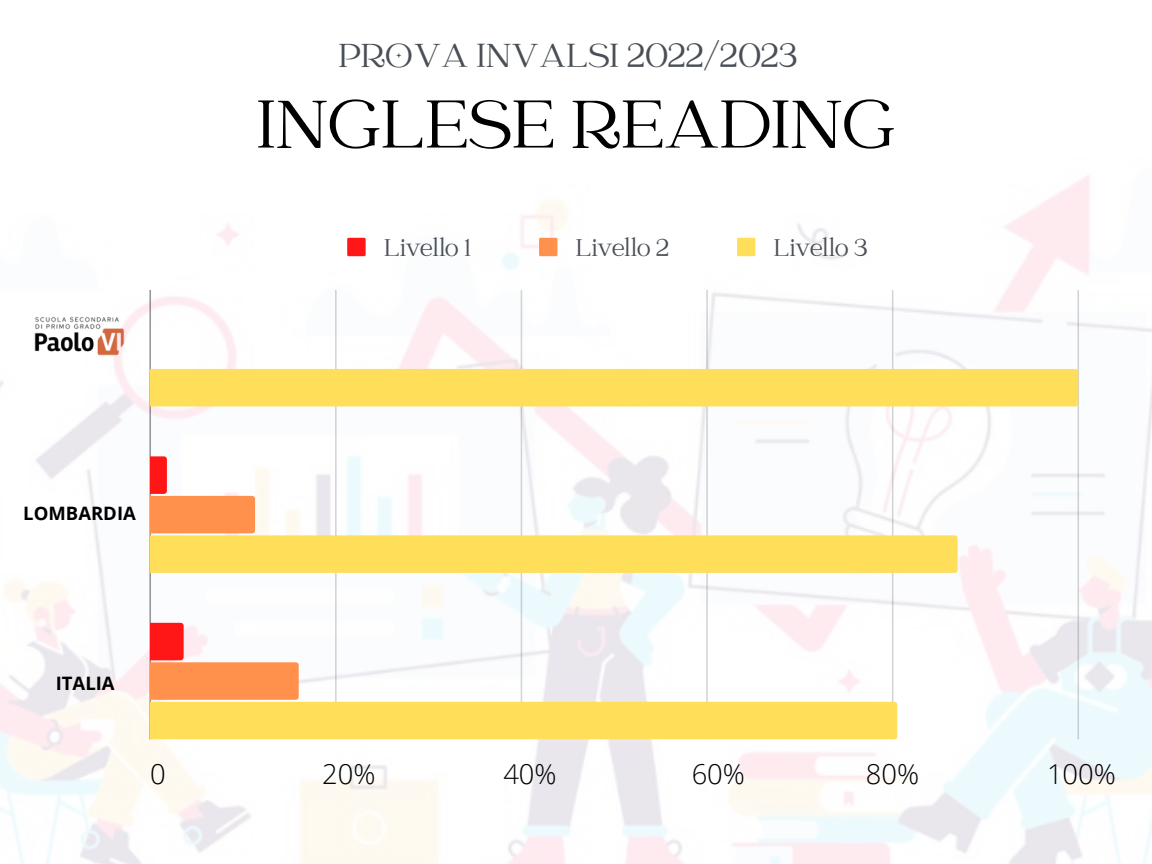
<style>
.page{position:relative;width:1152px;height:864px;background:#fff}
.page>*{position:absolute;margin:0;border:0;box-sizing:border-box;transform-origin:0 0}
.t1{font:75px "Catchy Mager";color:#000}
.t2{font:36.75px "Catchy Mager";color:#494f56}
.t3{font:300 27.3px "Open Sans";color:#000}
.t4{font:26.55px "Catchy Mager";letter-spacing:-.01em;color:#494f56}
.t5{font:700 18.45px "Open Sans";color:#000}
</style>
<div class="page">
<svg style="left:347px;top:238px;width:19px;height:18px"></svg>
<svg style="left:539px;top:238px;width:18px;height:18px"></svg>
<svg style="left:737px;top:238px;width:18px;height:18px"></svg>
<hr style="left:335px;top:290px;width:2px;height:449px;background:#494f56">
<hr style="left:521px;top:290px;width:1px;height:449px;background:#494f56">
<hr style="left:706px;top:290px;width:2px;height:449px;background:#494f56">
<hr style="left:892px;top:290px;width:1px;height:449px;background:#494f56">
<hr style="left:1078px;top:290px;width:1px;height:449px;background:#494f56">
<hr style="left:149px;top:290px;width:2px;height:449px;background:#494f56">
<div style="left:150px;top:369px;width:928px;height:37px;background:#ffde59"></div>
<svg style="left:150px;top:456px;width:808px;height:117px"></svg>
<svg style="left:150px;top:623px;width:747px;height:116px"></svg>
<img style="left:35px;top:317px;width:90px;height:39px">
<p class="t2" style="left:338px;top:38px;width:461px">PROVA INVALSI 2022/2023</p>
<h1 class="t1" style="left:257px;top:88px;width:640px">INGLESE READING</h1>
<p class="t4" style="left:384px;top:235px;width:89px">Livello 1</p>
<p class="t4" style="left:576px;top:235px;width:95px">Livello 2</p>
<p class="t4" style="left:774px;top:235px;width:95px">Livello 3</p>
<p class="t5" style="left:23px;top:500px;width:114px">LOMBARDIA</p>
<p class="t5" style="left:56px;top:670px;width:60px">ITALIA</p>
<h3 class="t3" style="left:150px;top:755px;width:17px">0</h3>
<h3 class="t3" style="left:322px;top:755px;width:55px">20%</h3>
<h3 class="t3" style="left:503px;top:755px;width:55px">40%</h3>
<h3 class="t3" style="left:692px;top:755px;width:55px">60%</h3>
<h3 class="t3" style="left:866px;top:755px;width:55px">80%</h3>
<h3 class="t3" style="left:1047px;top:755px;width:70px">100%</h3>
</div>
